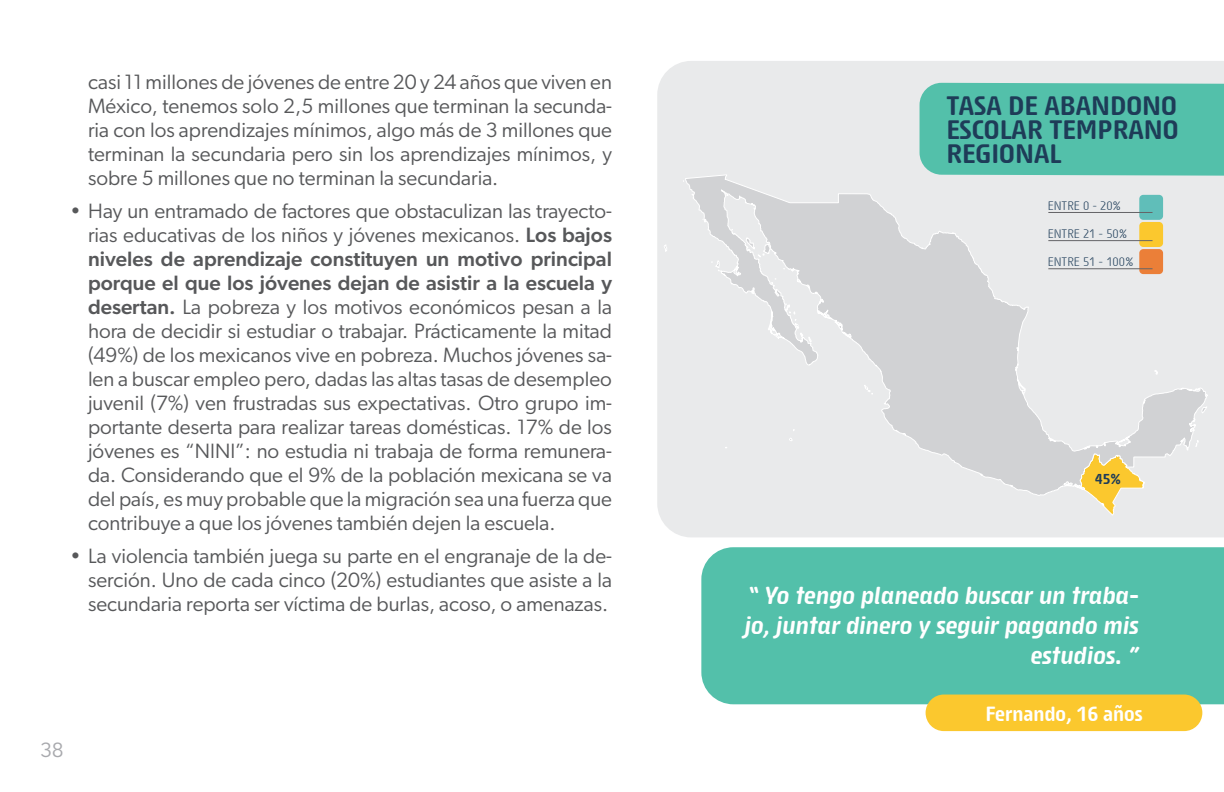
<style>
.page{position:relative;width:1224px;height:792px;background:#fff}
.page>*{position:absolute;margin:0;border:0;box-sizing:border-box;transform-origin:0 0}
.t1{font:700 26px/24px "Sys TT";color:#1e3c58;text-align:justify}
.t2{font:italic 700 24px/30px "Sys TT";color:#fff;text-align:right}
.t3{font:20.8px/24px "Gibson";color:#57585a;text-align:justify}
.t4{font:20.8px "Gibson";color:#a8a9ad}
.t5{font:700 20px "Sys TT";color:#fff}
.t6{font:700 14px "Sys TT";color:#1e3c58}
.t7{font:12px "Sys TT";color:#1e3c58}
.s1{font-weight:500}
</style>
<div class="page">
<div style="left:657px;top:61px;width:567px;height:476px;background:#e9eaeb"></div>
<div style="left:701px;top:547px;width:523px;height:157px;background:#53c0aa"></div>
<div style="left:926px;top:695px;width:276px;height:36px;background:#fbc82e;border-radius:18px"></div>
<svg style="left:1079px;top:497px;width:67px;height:21px"></svg>
<svg style="left:684px;top:172px;width:524px;height:325px"></svg>
<svg style="left:1201px;top:390px;width:10px;height:24px"></svg>
<svg style="left:1195px;top:425px;width:6px;height:30px"></svg>
<svg style="left:863px;top:383px;width:11px;height:13px"></svg>
<svg style="left:788px;top:427px;width:8px;height:15px"></svg>
<svg style="left:724px;top:446px;width:4px;height:3px"></svg>
<svg style="left:1118px;top:438px;width:14px;height:5px"></svg>
<svg style="left:770px;top:278px;width:7px;height:7px"></svg>
<svg style="left:750px;top:291px;width:5px;height:4px"></svg>
<svg style="left:767px;top:303px;width:45px;height:40px"></svg>
<svg style="left:663px;top:244px;width:5px;height:10px"></svg>
<svg style="left:711px;top:260px;width:10px;height:13px"></svg>
<svg style="left:745px;top:236px;width:26px;height:27px"></svg>
<div style="left:920px;top:83px;width:304px;height:93px;background:#53c0aa"></div>
<p class="t3" style="left:88px;top:69px;width:526px">casi 11 millones de jóvenes de entre 20 y 24 años que viven en México, tenemos solo 2,5 millones que terminan la secunda&shy;ria con los aprendizajes mínimos, algo más de 3 millones que terminan la secundaria pero sin los aprendizajes mínimos, y sobre 5 millones que no terminan la secundaria.</p>
<p class="t3" style="left:88px;top:198px;width:526px;text-indent:-18px">• Hay un entramado de factores que obstaculizan las trayecto&shy;rias educativas de los niños y jóvenes mexicanos. <span class="s1">Los bajos niveles de aprendizaje constituyen un motivo principal porque el que los jóvenes dejan de asistir a la escuela y desertan.</span> La pobreza y los motivos económicos pesan a la hora de decidir si estudiar o trabajar. Prácticamente la mitad (49%) de los mexicanos vive en pobreza. Muchos jóvenes sa&shy;len a buscar empleo pero, dadas las altas tasas de desempleo juvenil (7%) ven frustradas sus expectativas. Otro grupo im&shy;portante deserta para realizar tareas domésticas. 17% de los jóvenes es “NINI”: no estudia ni trabaja de forma remunera&shy;da. Considerando que el 9% de la población mexicana se va del país, es muy probable que la migración sea una fuerza que contribuye a que los jóvenes también dejen la escuela.</p>
<p class="t3" style="left:88px;top:543px;width:526px;text-indent:-18px">• La violencia también juega su parte en el engranaje de la de&shy;serción. Uno de cada cinco (20%) estudiantes que asiste a la secundaria reporta ser víctima de burlas, acoso, o amenazas.</p>
<p class="t4" style="left:40px;top:737px;width:25px">38</p>
<p class="t1" style="left:946px;top:93px;width:234px">TASA DE ABANDONO ESCOLAR TEMPRANO REGIONAL</p>
<p class="t7" style="left:1048px;top:198px;width:75px">ENTRE 0 - 20%</p>
<p class="t7" style="left:1048px;top:226px;width:81px">ENTRE 21 - 50%</p>
<p class="t7" style="left:1048px;top:254px;width:88px">ENTRE 51 - 100%</p>
<p class="t6" style="left:1095px;top:469px;width:28px">45%</p>
<p class="t2" style="left:744px;top:579px;width:396px">“ Yo tengo planeado buscar un traba&shy;jo, juntar dinero y seguir pagando mis estudios. ”</p>
<p class="t5" style="left:986px;top:700px;width:159px">Fernando, 16 años</p>
</div>
